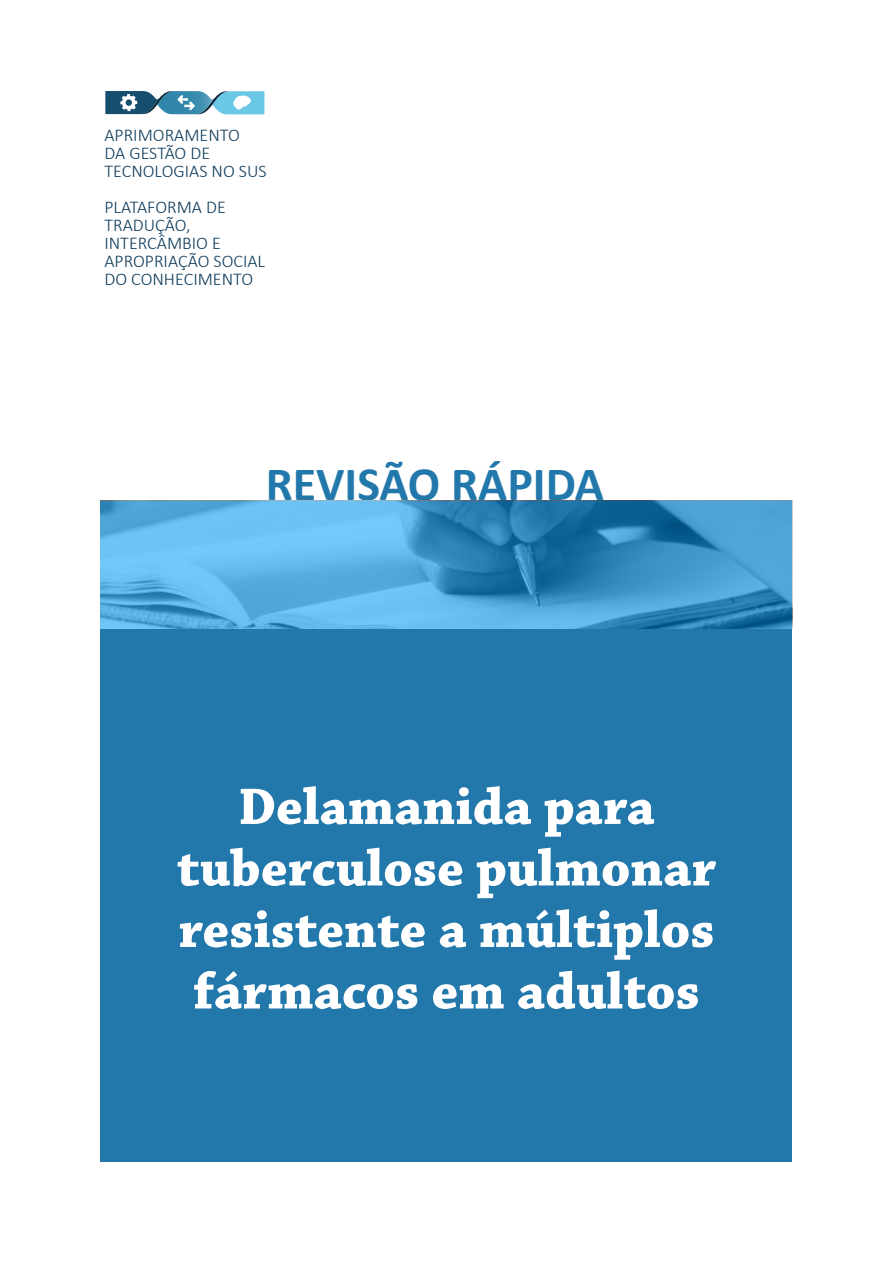
<style>
.page{position:relative;width:893px;height:1263px;background:#fff}
.page>*{position:absolute;margin:0;border:0;box-sizing:border-box;transform-origin:0 0}
.t1{font:700 54px/61.5px "Chaparral Pro";color:#fff;text-align:center}
.t2{font:700 48px "Calibri";color:#2277ab}
.t3{font:300 18px/18px "Calibri";color:#0e3b5b}
</style>
<div class="page">
<svg style="left:105px;top:91px;width:159px;height:23px"></svg>
<div style="left:101px;top:501px;width:691px;height:661px;background:#2277ab"></div>
<svg style="left:101px;top:501px;width:691px;height:128px"></svg>
<p class="t3" style="left:104px;top:126px;width:164px">APRIMORAMENTO<br>DA GESTÃO DE<br>TECNOLOGIAS NO SUS</p>
<p class="t3" style="left:104px;top:198px;width:162px">PLATAFORMA DE<br>TRADUÇÃO,<br>INTERCÂMBIO E<br>APROPRIAÇÃO SOCIAL<br>DO CONHECIMENTO</p>
<h2 class="t2" style="left:266px;top:451px;width:340px">REVISÃO RÁPIDA</h2>
<h1 class="t1" style="left:177px;top:778px;width:541px">Delamanida para tuberculose pulmonar resistente a múltiplos fármacos em adultos</h1>
</div>
